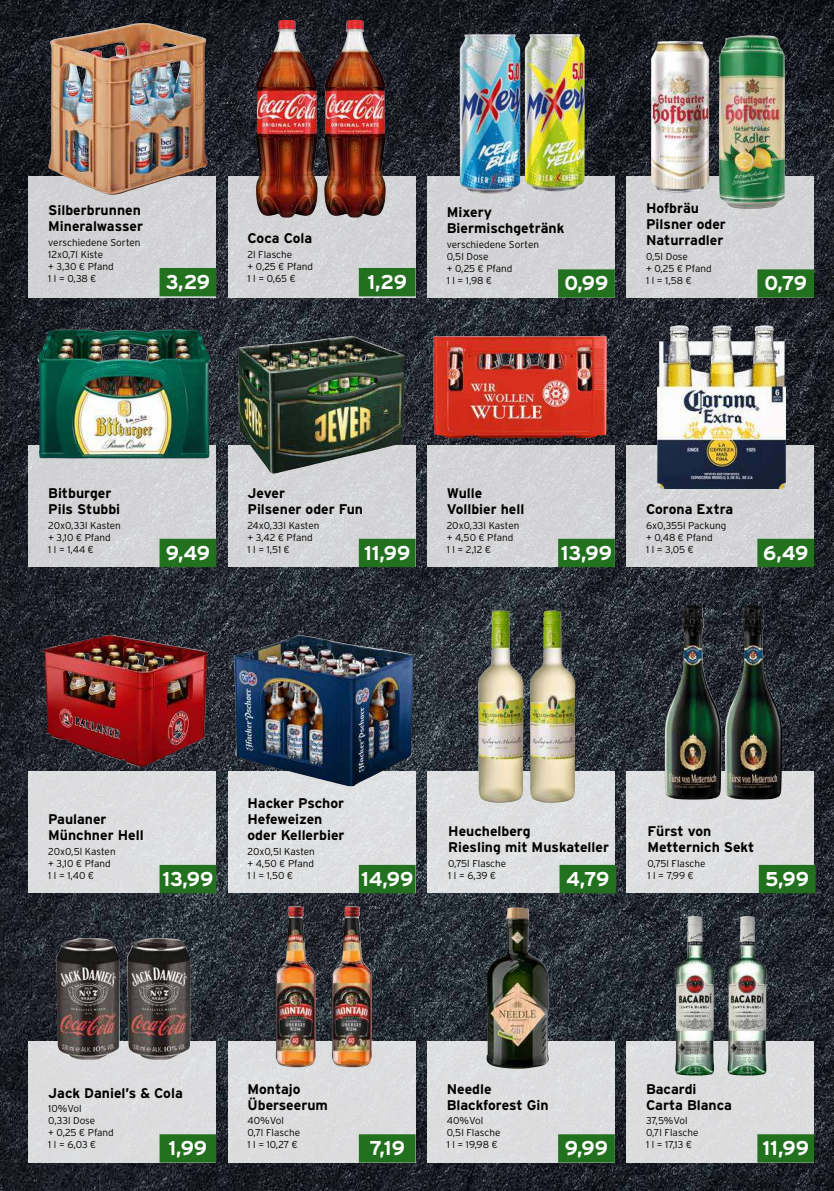
<style>
.page{position:relative;width:834px;height:1191px;background:#fff}
.page>*{position:absolute;margin:0;border:0;box-sizing:border-box;transform-origin:0 0}
.t1{font:700 20px "Interstate";color:#fff}
.t2{font:700 14px/16px "Interstate";color:#000}
.t3{font:300 10px/12px "Interstate";color:#000}
</style>
<div class="page">
<img style="left:0;top:0;width:833px;height:1191px">
<svg style="left:0;top:924px;width:1px;height:23px"></svg>
<div style="left:28px;top:176px;width:188px;height:122px;background:#d2d2d4"></div>
<div style="left:427px;top:176px;width:187px;height:122px;background:#d2d2d4"></div>
<div style="left:626px;top:176px;width:188px;height:122px;background:#d2d3d5"></div>
<div style="left:227px;top:176px;width:188px;height:122px;background:#d3d4d5"></div>
<div style="left:28px;top:445px;width:188px;height:122px;background:#d3d3d5"></div>
<div style="left:227px;top:445px;width:188px;height:122px;background:#d4d4d6"></div>
<div style="left:427px;top:445px;width:187px;height:122px;background:#d3d3d5"></div>
<div style="left:626px;top:445px;width:188px;height:122px;background:#d2d3d4"></div>
<svg style="left:427px;top:771px;width:187px;height:122px;background:#dcdbd8"></svg>
<div style="left:28px;top:1040px;width:188px;height:122px;background:#dcddde"></div>
<div style="left:227px;top:771px;width:188px;height:122px;background:#dedfe1"></div>
<div style="left:28px;top:771px;width:188px;height:122px;background:#dddddf"></div>
<div style="left:626px;top:771px;width:188px;height:122px;background:#dddddf"></div>
<div style="left:227px;top:1040px;width:188px;height:122px;background:#dcddde"></div>
<div style="left:427px;top:1040px;width:187px;height:122px;background:#dcddde"></div>
<div style="left:626px;top:1040px;width:188px;height:122px;background:#dcdcde"></div>
<div style="left:558px;top:269px;width:56px;height:29px;background:#22711e"></div>
<div style="left:757px;top:269px;width:57px;height:29px;background:#22711e"></div>
<div style="left:159px;top:539px;width:57px;height:28px;background:#22711e"></div>
<div style="left:359px;top:539px;width:56px;height:28px;background:#22711e"></div>
<div style="left:558px;top:539px;width:56px;height:28px;background:#22711e"></div>
<div style="left:757px;top:539px;width:57px;height:28px;background:#22711e"></div>
<div style="left:159px;top:865px;width:57px;height:28px;background:#22711e"></div>
<div style="left:359px;top:865px;width:56px;height:28px;background:#22711e"></div>
<div style="left:559px;top:865px;width:57px;height:28px;background:#22711e"></div>
<div style="left:758px;top:865px;width:57px;height:28px;background:#22711e"></div>
<div style="left:159px;top:1134px;width:57px;height:28px;background:#22711e"></div>
<div style="left:359px;top:1134px;width:56px;height:28px;background:#22711e"></div>
<div style="left:558px;top:1134px;width:56px;height:28px;background:#22711e"></div>
<div style="left:757px;top:1134px;width:57px;height:28px;background:#22711e"></div>
<div style="left:159px;top:268px;width:57px;height:28px;background:#22711e"></div>
<div style="left:359px;top:268px;width:56px;height:28px;background:#22711e"></div>
<img style="left:482px;top:610px;width:14px;height:63px">
<img style="left:534px;top:610px;width:14px;height:63px">
<img style="left:524px;top:34px;width:60px;height:157px">
<img style="left:459px;top:34px;width:61px;height:159px">
<img style="left:724px;top:605px;width:58px;height:194px">
<img style="left:664px;top:605px;width:57px;height:194px">
<img style="left:234px;top:635px;width:179px;height:151px">
<img style="left:238px;top:336px;width:166px;height:137px">
<img style="left:48px;top:23px;width:159px;height:172px">
<img style="left:719px;top:35px;width:65px;height:174px">
<img style="left:651px;top:41px;width:58px;height:152px">
<img style="left:43px;top:635px;width:165px;height:132px">
<img style="left:37px;top:330px;width:173px;height:128px">
<img style="left:486px;top:907px;width:62px;height:161px">
<img style="left:276px;top:906px;width:40px;height:161px">
<img style="left:332px;top:906px;width:40px;height:161px">
<img style="left:675px;top:916px;width:39px;height:159px">
<img style="left:727px;top:916px;width:39px;height:159px">
<img style="left:127px;top:938px;width:63px;height:122px">
<img style="left:56px;top:938px;width:64px;height:122px">
<img style="left:256px;top:20px;width:61px;height:197px">
<img style="left:324px;top:20px;width:62px;height:197px">
<img style="left:657px;top:325px;width:128px;height:163px">
<img style="left:433px;top:336px;width:174px;height:102px">
<h2 class="t2" style="left:48px;top:202px;width:96px">Silberbrunnen<br>Mineralwasser</h2>
<p class="t3" style="left:48px;top:237px;width:94px">verschiedene Sorten<br>12x0,7l Kiste<br>+ 3,30 € Pfand<br>1 l = 0,38 €</p>
<h1 class="t1" style="left:166px;top:271px;width:46px">3,29</h1>
<h2 class="t2" style="left:247px;top:230px;width:66px">Coca Cola</h2>
<p class="t3" style="left:247px;top:249px;width:67px">2l Flasche<br>+ 0,25 € Pfand<br>1 l = 0,65 €</p>
<h1 class="t1" style="left:367px;top:271px;width:41px">1,29</h1>
<h2 class="t2" style="left:446px;top:204px;width:119px">Mixery<br>Biermischgetränk</h2>
<p class="t3" style="left:446px;top:238px;width:94px">verschiedene Sorten<br>0,5l Dose<br>+ 0,25 € Pfand<br>1 l = 1,98 €</p>
<h1 class="t1" style="left:564px;top:272px;width:46px">0,99</h1>
<h2 class="t2" style="left:646px;top:200px;width:81px">Hofbräu<br>Pilsner oder<br>Naturradler</h2>
<p class="t3" style="left:646px;top:250px;width:67px">0,5l Dose<br>+ 0,25 € Pfand<br>1 l = 1,58 €</p>
<h1 class="t1" style="left:764px;top:272px;width:44px">0,79</h1>
<h2 class="t2" style="left:48px;top:485px;width:73px">Bitburger<br>Pils Stubbi</h2>
<p class="t3" style="left:48px;top:519px;width:74px">20x0,33l Kasten + 3,10 € Pfand<br>1 l = 1,44 €</p>
<h1 class="t1" style="left:166px;top:541px;width:46px">9,49</h1>
<h2 class="t2" style="left:247px;top:485px;width:117px">Jever<br>Pilsener oder Fun</h2>
<p class="t3" style="left:247px;top:519px;width:73px">24x0,33l Kasten + 3,42 € Pfand<br>1 l = 1,51 €</p>
<h1 class="t1" style="left:364px;top:541px;width:48px">11,99</h1>
<h2 class="t2" style="left:446px;top:485px;width:79px">Wulle<br>Vollbier hell</h2>
<p class="t3" style="left:446px;top:519px;width:74px">20x0,33l Kasten + 4,50 € Pfand<br>1 l = 2,12 €</p>
<h1 class="t1" style="left:561px;top:541px;width:53px">13,99</h1>
<h2 class="t2" style="left:646px;top:501px;width:89px">Corona Extra</h2>
<p class="t3" style="left:646px;top:519px;width:82px">6x0,355l Packung + 0,48 € Pfand<br>1 l = 3,05 €</p>
<h1 class="t1" style="left:763px;top:541px;width:47px">6,49</h1>
<h2 class="t2" style="left:48px;top:811px;width:97px">Paulaner<br>Münchner Hell</h2>
<p class="t3" style="left:48px;top:845px;width:69px">20x0,5l Kasten + 3,10 € Pfand<br>1 l = 1,40 €</p>
<h1 class="t1" style="left:162px;top:867px;width:53px">13,99</h1>
<h2 class="t2" style="left:247px;top:795px;width:98px">Hacker Pschor<br>Hefeweizen oder Kellerbier</h2>
<p class="t3" style="left:247px;top:845px;width:69px;text-align:justify">20x0,5l Kasten + 4,50 € Pfand 1 l = 1,50 €</p>
<h1 class="t1" style="left:361px;top:867px;width:54px">14,99</h1>
<h2 class="t2" style="left:448px;top:823px;width:162px">Heuchelberg<br>Riesling mit Muskateller</h2>
<p class="t3" style="left:448px;top:857px;width:60px">0,75l Flasche<br>1 l = 6,39 €</p>
<h1 class="t1" style="left:566px;top:867px;width:45px">4,79</h1>
<h2 class="t2" style="left:647px;top:823px;width:108px">Fürst von<br>Metternich Sekt</h2>
<p class="t3" style="left:647px;top:857px;width:60px">0,75l Flasche<br>1 l = 7,99 €</p>
<h1 class="t1" style="left:765px;top:867px;width:45px">5,99</h1>
<h2 class="t2" style="left:48px;top:1084px;width:136px">Jack Daniel’s &amp; Cola</h2>
<p class="t3" style="left:48px;top:1103px;width:67px">10%Vol<br>0,33l Dose<br>+ 0,25 € Pfand<br>1 l = 6,03 €</p>
<h1 class="t1" style="left:168px;top:1137px;width:40px">1,99</h1>
<h2 class="t2" style="left:247px;top:1080px;width:82px">Montajo<br>Überseerum</h2>
<p class="t3" style="left:247px;top:1115px;width:54px">40%Vol<br>0,7l Flasche<br>1 l = 10,27 €</p>
<h1 class="t1" style="left:369px;top:1137px;width:37px">7,19</h1>
<h2 class="t2" style="left:446px;top:1080px;width:103px">Needle<br>Blackforest Gin</h2>
<p class="t3" style="left:446px;top:1115px;width:55px">40%Vol<br>0,5l Flasche<br>1 l = 19,98 €</p>
<h1 class="t1" style="left:564px;top:1137px;width:45px">9,99</h1>
<h2 class="t2" style="left:646px;top:1080px;width:87px">Bacardi<br>Carta Blanca</h2>
<p class="t3" style="left:646px;top:1115px;width:54px">37,5%Vol<br>0,7l Flasche<br>1 l = 17,13 €</p>
<h1 class="t1" style="left:762px;top:1137px;width:48px">11,99</h1>
</div>
